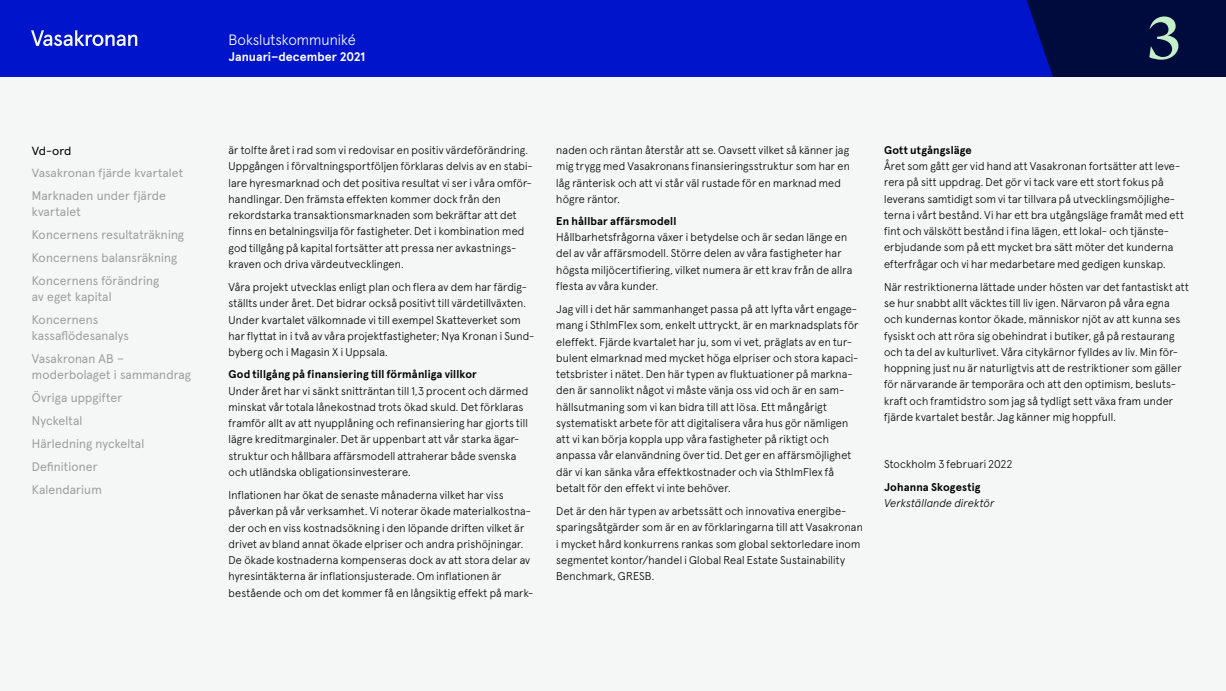
<style>
.page{position:relative;width:1226px;height:691px;background:#fff}
.page>*{position:absolute;margin:0;border:0;box-sizing:border-box;transform-origin:0 0}
.t1{font:60px "Vasakronan Serif ICE Text";color:#c3f0c8}
.t2{font:300 15px "Apercu Pro";color:#fff}
.t3{font:12.5px/23px "Apercu Pro";letter-spacing:.01em;color:#9d9d9d}
.t4{font:700 12.5px "Apercu Pro";color:#fff}
.t5{font:11.75px "Apercu Pro";letter-spacing:.01em;color:#9d9d9d;scale:1.06 1}
.t6{font:11.75px "Apercu Pro";color:#000;scale:1.06 1}
.t7{font:300 11.25px/16.2px "Apercu Pro";letter-spacing:.01em;color:#000}
.t8{font:700 11.25px "Apercu Pro";letter-spacing:.01em;color:#000}
.t9{font:italic 300 11.25px "Apercu Pro";letter-spacing:.015em;color:#000}
</style>
<div class="page">
<div style="left:0;top:0;width:1077px;height:94px;background:#0014cc"></div>
<svg style="left:1027px;top:0;width:199px;height:78px;background:#030e48"></svg>
<div style="left:0;top:78px;width:1226px;height:613px;background:#f5f7f7"></div>
<svg style="left:31px;top:30px;width:106px;height:16px"></svg>
<p class="t6" style="left:32px;top:141px;width:39px">Vd-ord</p>
<p class="t5" style="left:32px;top:163px;width:144px">Vasakronan fjärde kvartalet</p>
<p class="t3" style="left:32px;top:186px;width:136px;line-height:16.2px">Marknaden under fjärde kvartalet</p>
<p class="t3" style="left:32px;top:222px;width:154px">Koncernens resultaträkning<br>Koncernens balansräkning<br>Koncernens förändring</p>
<p class="t3" style="left:32px;top:284px;width:81px">av eget kapital<br>Koncernens</p>
<p class="t3" style="left:32px;top:323px;width:99px">kassaflödesanalys<br>Vasakronan AB –</p>
<p class="t3" style="left:32px;top:362px;width:161px">moderbolaget i sammandrag<br>Övriga uppgifter<br>Nyckeltal<br>Härledning nyckeltal<br>Definitioner<br>Kalendarium</p>
<h2 class="t2" style="left:229px;top:28px;width:129px">Bokslutskommuniké</h2>
<p class="t4" style="left:229px;top:47px;width:138px">Januari–december 2021</p>
<h1 class="t1" style="left:1148px;top:2px;width:35px">3</h1>
<p class="t7" style="left:229px;top:141px;width:306px">är tolfte året i rad som vi redovisar en positiv värdeförändring.<br>Uppgången i förvaltningsportföljen förklaras delvis av en stabi&shy;lare hyresmarknad och det positiva resultat vi ser i våra omför&shy;handlingar. Den främsta effekten kommer dock från den rekordstarka transaktionsmarknaden som bekräftar att det finns en betalningsvilja för fastigheter. Det i kombination med god tillgång på kapital fortsätter att pressa ner avkastnings&shy;kraven och driva värdeutvecklingen.</p>
<p class="t7" style="left:229px;top:278px;width:307px">Våra projekt utvecklas enligt plan och flera av dem har färdig&shy;ställts under året. Det bidrar också positivt till värdetillväxten.<br>Under kvartalet välkomnade vi till exempel Skatteverket som har flyttat in i två av våra projektfastigheter; Nya Kronan i Sund&shy;byberg och i Magasin X i Uppsala.</p>
<p class="t8" style="left:229px;top:366px;width:250px">God tillgång på finansiering till förmånliga villkor</p>
<p class="t7" style="left:229px;top:381px;width:301px">Under året har vi sänkt snitträntan till 1,3 procent och därmed minskat vår totala lånekostnad trots ökad skuld. Det förklaras framför allt av att nyupplåning och refinansiering har gjorts till lägre kreditmarginaler. Det är uppenbart att vår starka ägar&shy;struktur och hållbara affärsmodell attraherar både svenska och utländska obligationsinvesterare.</p>
<p class="t7" style="left:229px;top:486px;width:307px">Inflationen har ökat de senaste månaderna vilket har viss påverkan på vår verksamhet. Vi noterar ökade materialkostna&shy;der och en viss kostnadsökning i den löpande driften vilket är drivet av bland annat ökade elpriser och andra prishöjningar.<br>De ökade kostnaderna kompenseras dock av att stora delar av hyresintäkterna är inflationsjusterade. Om inflationen är bestående och om det kommer få en långsiktig effekt på mark-</p>
<p class="t7" style="left:556px;top:141px;width:295px">naden och räntan återstår att se. Oavsett vilket så känner jag mig trygg med Vasakronans finansieringsstruktur som har en låg ränterisk och att vi står väl rustade för en marknad med högre räntor.</p>
<p class="t8" style="left:556px;top:212px;width:122px">En hållbar affärsmodell</p>
<p class="t7" style="left:556px;top:228px;width:297px">Hållbarhetsfrågorna växer i betydelse och är sedan länge en del av vår affärsmodell. Större delen av våra fastigheter har högsta miljöcertifiering, vilket numera är ett krav från de allra flesta av våra kunder.</p>
<p class="t7" style="left:556px;top:300px;width:304px">Jag vill i det här sammanhanget passa på att lyfta vårt engage&shy;mang i SthlmFlex som, enkelt uttryckt, är en marknadsplats för eleffekt. Fjärde kvartalet har ju, som vi vet, präglats av en tur&shy;bulent elmarknad med mycket höga elpriser och stora kapaci&shy;tetsbrister i nätet. Den här typen av fluktuationer på markna&shy;den är sannolikt något vi måste vänja oss vid och är en sam&shy;hällsutmaning som vi kan bidra till att lösa. Ett mångårigt systematiskt arbete för att digitalisera våra hus gör nämligen att vi kan börja koppla upp våra fastigheter på riktigt och anpassa vår elanvändning över tid. Det ger en affärsmöjlighet där vi kan sänka våra effektkostnader och via SthlmFlex få betalt för den effekt vi inte behöver.</p>
<p class="t7" style="left:556px;top:502px;width:308px">Det är den här typen av arbetssätt och innovativa energibe&shy;sparingsåtgärder som är en av förklaringarna till att Vasakronan i mycket hård konkurrens rankas som global sektorledare inom segmentet kontor/handel i Global Real Estate Sustainability Benchmark, GRESB.</p>
<p class="t8" style="left:884px;top:141px;width:89px">Gott utgångsläge</p>
<p class="t7" style="left:884px;top:157px;width:301px">Året som gått ger vid hand att Vasakronan fortsätter att leve&shy;rera på sitt uppdrag. Det gör vi tack vare ett stort fokus på leverans samtidigt som vi tar tillvara på utvecklingsmöjlighe&shy;terna i vårt bestånd. Vi har ett bra utgångsläge framåt med ett fint och välskött bestånd i fina lägen, ett lokal- och tjänste&shy;erbjudande som på ett mycket bra sätt möter det kunderna efterfrågar och vi har medarbetare med gedigen kunskap.</p>
<p class="t7" style="left:884px;top:278px;width:306px">När restriktionerna lättade under hösten var det fantastiskt att se hur snabbt allt väcktes till liv igen. Närvaron på våra egna och kundernas kontor ökade, människor njöt av att kunna ses fysiskt och att röra sig obehindrat i butiker, gå på restaurang och ta del av kulturlivet. Våra citykärnor fylldes av liv. Min för&shy;hoppning just nu är naturligtvis att de restriktioner som gäller för närvarande är temporära och att den optimism, besluts&shy;kraft och framtidstro som jag så tydligt sett växa fram under fjärde kvartalet består. Jag känner mig hoppfull.</p>
<p class="t7" style="left:884px;top:455px;width:130px">Stockholm 3 februari 2022</p>
<p class="t8" style="left:884px;top:478px;width:98px">Johanna Skogestig</p>
<p class="t9" style="left:884px;top:495px;width:112px">Verkställande direktör</p>
</div>
